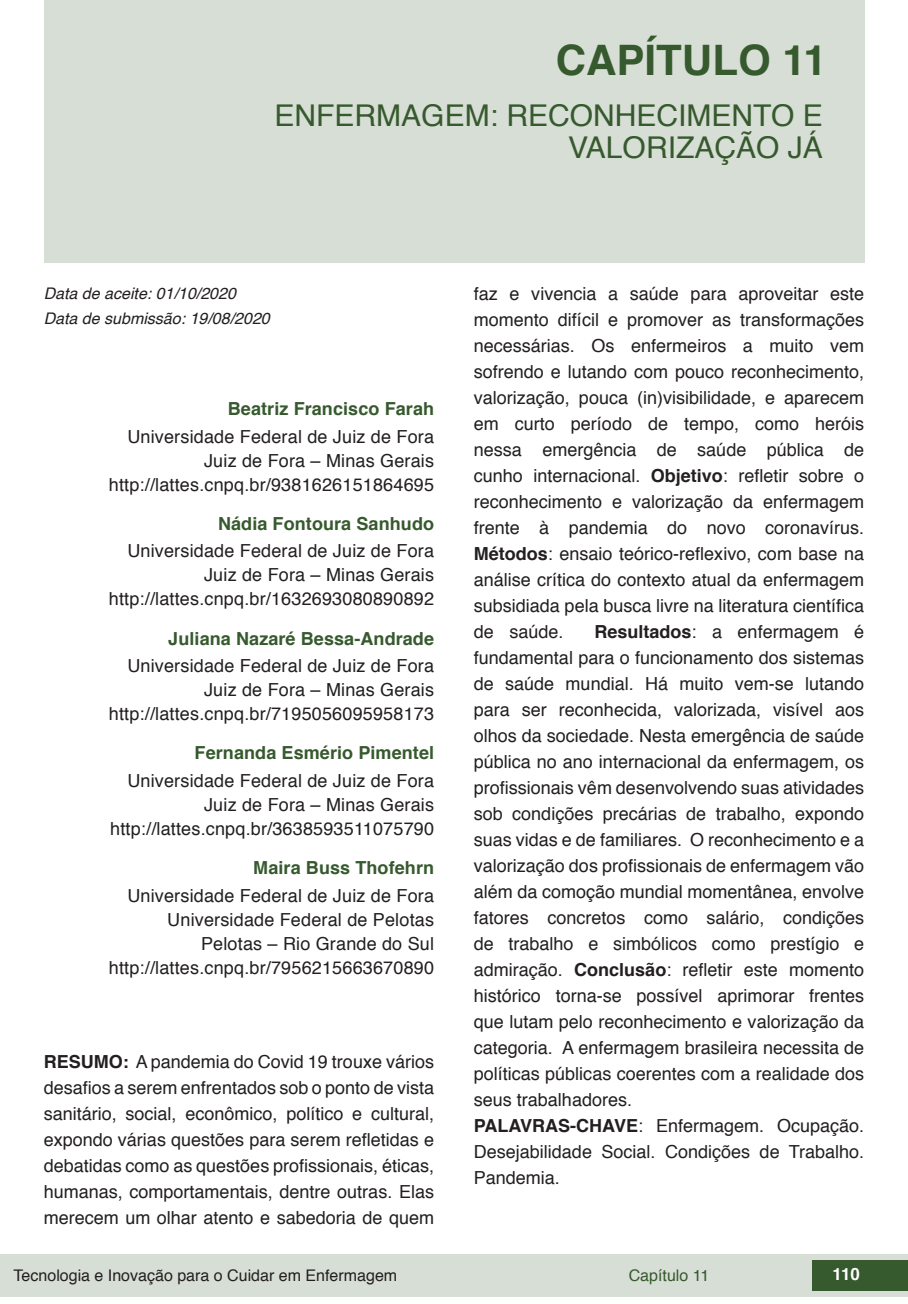
<style>
.page{position:relative;width:908px;height:1304px;background:#fff}
.page>*{position:absolute;margin:0;border:0;box-sizing:border-box;transform-origin:0 0}
.capítulos{font:700 42px "Helvetica";color:#36592e}
.nome_artigos{font:30px/32px "Helvetica";color:#36592e;text-align:right}
.Resumos_e_PC_TXT{font:18px/26px "Helvetica";color:#231f20;text-align:justify}
.info_autores{font:18px "Helvetica";letter-spacing:.01em;color:#231f20}
.nome_autores{font:700 18px "Helvetica";letter-spacing:.005em;color:#36592e}
.t1{font:700 16.8px "Helvetica";color:#fff}
.data{font:italic 16px "Helvetica";color:#231f20}
.t2{font:16px "Helvetica";color:#231f20}
.t3{font:16px "Helvetica";color:#36592e}
.s1{font-weight:700}
</style>
<div class="page">
<div style="left:0;top:1254px;width:906px;height:43px;background:#d7ded5"></div>
<div style="left:812px;top:1261px;width:95px;height:30px;background:#36592e"></div>
<div style="left:44px;top:0;width:819px;height:263px;background:#d7ded5"></div>
<p class="capítulos" style="left:555px;top:26px;width:272px">CAPÍTULO 11</p>
<p class="nome_artigos" style="left:274px;top:101px;width:549px">ENFERMAGEM: RECONHECIMENTO E<br>VALORIZAÇÃO JÁ</p>
<p class="data" style="left:44px;top:280px;width:194px">Data de aceite: 01/10/2020</p>
<p class="data" style="left:44px;top:306px;width:227px">Data de submissão: 19/08/2020</p>
<p class="nome_autores" style="left:228px;top:395px;width:208px">Beatriz Francisco Farah</p>
<p class="info_autores" style="left:127px;top:423px;width:308px">Universidade Federal de Juiz de Fora</p>
<p class="info_autores" style="left:204px;top:447px;width:231px">Juiz de Fora – Minas Gerais</p>
<p class="info_autores" style="left:109px;top:471px;width:326px">http://lattes.cnpq.br/9381626151864695</p>
<p class="nome_autores" style="left:218px;top:509px;width:217px">Nádia Fontoura Sanhudo</p>
<p class="info_autores" style="left:127px;top:537px;width:308px">Universidade Federal de Juiz de Fora</p>
<p class="info_autores" style="left:204px;top:561px;width:231px">Juiz de Fora – Minas Gerais</p>
<p class="info_autores" style="left:109px;top:585px;width:326px">http://lattes.cnpq.br/1632693080890892</p>
<p class="nome_autores" style="left:168px;top:624px;width:267px">Juliana Nazaré Bessa-Andrade</p>
<p class="info_autores" style="left:127px;top:652px;width:308px">Universidade Federal de Juiz de Fora</p>
<p class="info_autores" style="left:204px;top:676px;width:231px">Juiz de Fora – Minas Gerais</p>
<p class="info_autores" style="left:109px;top:700px;width:326px">http://lattes.cnpq.br/7195056095958173</p>
<p class="nome_autores" style="left:194px;top:739px;width:241px">Fernanda Esmério Pimentel</p>
<p class="info_autores" style="left:127px;top:767px;width:308px">Universidade Federal de Juiz de Fora</p>
<p class="info_autores" style="left:204px;top:791px;width:231px">Juiz de Fora – Minas Gerais</p>
<p class="info_autores" style="left:110px;top:815px;width:325px">http://lattes.cnpq.br/3638593511075790</p>
<p class="nome_autores" style="left:253px;top:853px;width:182px">Maira Buss Thofehrn</p>
<p class="info_autores" style="left:127px;top:881px;width:308px">Universidade Federal de Juiz de Fora</p>
<p class="info_autores" style="left:167px;top:905px;width:268px">Universidade Federal de Pelotas</p>
<p class="info_autores" style="left:201px;top:929px;width:234px">Pelotas – Rio Grande do Sul</p>
<p class="info_autores" style="left:109px;top:953px;width:326px">http://lattes.cnpq.br/7956215663670890</p>
<p class="Resumos_e_PC_TXT" style="left:44px;top:1049px;width:392px"><span class="s1">RESUMO:</span> A pandemia do Covid 19 trouxe vários desafios a serem enfrentados sob o ponto de vista sanitário, social, econômico, político e cultural, expondo várias questões para serem refletidas e debatidas como as questões profissionais, éticas, humanas, comportamentais, dentre outras. Elas merecem um olhar atento e sabedoria de quem</p>
<p class="Resumos_e_PC_TXT" style="left:473px;top:281px;width:392px">faz e vivencia a saúde para aproveitar este momento difícil e promover as transformações necessárias. Os enfermeiros a muito vem sofrendo e lutando com pouco reconhecimento, valorização, pouca (in)visibilidade, e aparecem em curto período de tempo, como heróis nessa emergência de saúde pública de cunho internacional. <span class="s1">Objetivo</span>: refletir sobre o reconhecimento e valorização da enfermagem frente à pandemia do novo coronavírus.<br><span class="s1">Métodos</span>: ensaio teórico-reflexivo, com base na análise crítica do contexto atual da enfermagem subsidiada pela busca livre na literatura científica de saúde.</p>
<p class="Resumos_e_PC_TXT" style="left:473px;top:619px;width:392px;text-indent:121px"><span class="s1">Resultados</span>: a enfermagem é fundamental para o funcionamento dos sistemas de saúde mundial. Há muito vem-se lutando para ser reconhecida, valorizada, visível aos olhos da sociedade. Nesta emergência de saúde pública no ano internacional da enfermagem, os profissionais vêm desenvolvendo suas atividades sob condições precárias de trabalho, expondo suas vidas e de familiares. O reconhecimento e a valorização dos profissionais de enfermagem vão além da comoção mundial momentânea, envolve fatores concretos como salário, condições de trabalho e simbólicos como prestígio e admiração. <span class="s1">Conclusão</span>: refletir este momento histórico torna-se possível aprimorar frentes que lutam pelo reconhecimento e valorização da categoria. A enfermagem brasileira necessita de políticas públicas coerentes com a realidade dos seus trabalhadores.</p>
<p class="Resumos_e_PC_TXT" style="left:473px;top:1113px;width:392px"><span class="s1">PALAVRAS-CHAVE</span>: Enfermagem. Ocupação.<br>Desejabilidade Social. Condições de Trabalho.<br>Pandemia.</p>
<p class="t2" style="left:14px;top:1263px;width:385px">Tecnologia e Inovação para o Cuidar em Enfermagem</p>
<p class="t3" style="left:628px;top:1263px;width:82px">Capítulo 11</p>
<p class="t1" style="left:832px;top:1261px;width:29px">110</p>
</div>
